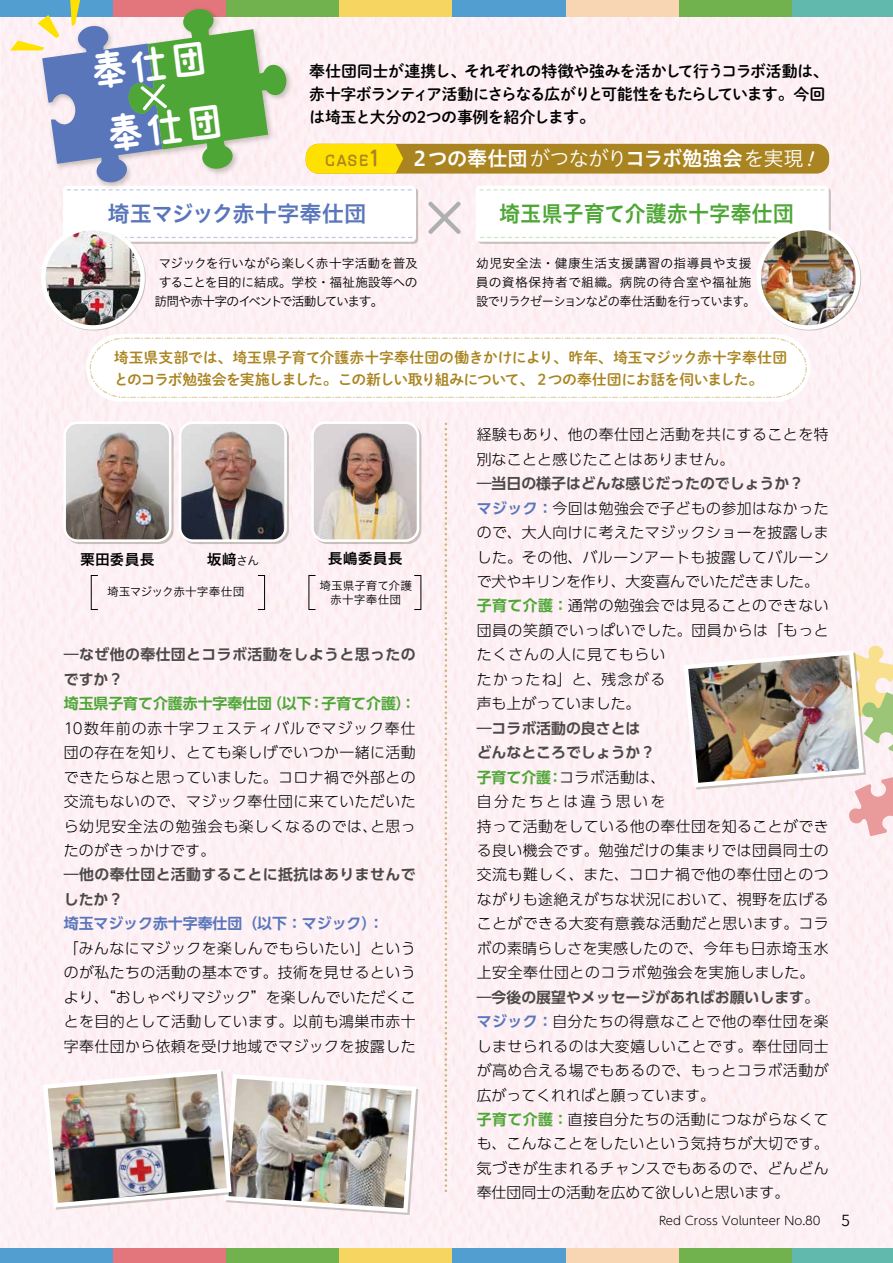
<style>
.page{position:relative;width:893px;height:1263px;background:#fdf0f5}
.page>*{position:absolute;margin:0;border:0;box-sizing:border-box;transform-origin:0 0}
.t1{font:66.45px "DNP Shuei M Go Std L";color:#aeafb0}
.t2{font:39.3px/64.2px "TA kokoro no 2";color:#fff}
.t3{font:22.35px "Hiragino UD Sans Std W6";color:#4da635;scale:.95 1}
.t4{font:22.35px "Hiragino UD Sans Std W6";color:#5976ba}
.t5{font:20.25px "Hiragino UD Sans Std W6";letter-spacing:-.01em;color:#fff}
.t6{font:15.9px/23.4px "Shuei M Go Std B";letter-spacing:-.04em;color:#000}
.t7{font:15.9px "Avenir Next";color:#000}
.t8{font:15.6px "TA kokoro no 2";color:#aa8420}
.t9{font:300 14.85px/24.5px "UD Shin Go Pro";letter-spacing:.03em;color:#000}
.t10{font:14.85px/22.4px "Shuei M Go Std B";letter-spacing:-.025em;color:#aa8420}
.t11{font:700 14.85px/24.5px "UD Shin Go Pro De";color:#4c4948}
.t12{font:700 14.85px/24.5px "UD Shin Go Pro De";letter-spacing:.03em;color:#4c4948}
.t13{font:700 14.85px "UD Shin Go Pro De";color:#4da635}
.t14{font:700 14.85px "UD Shin Go Pro De";color:#5976ba}
.t15{font:14.85px "Hiragino UD Sans Std W6";letter-spacing:.005em;color:#000}
.t16{font:12.75px/19.2px "Hiragino UD Sans Std W3";letter-spacing:.02em;color:#000}
.t17{font:12.75px "Hiragino UD Sans Std W3";letter-spacing:-.025em;color:#000}
.t18{font:12.75px "Hiragino UD Sans Std W3";letter-spacing:-.095em;color:#000}
.t19{font:11.7px/14.9px "Hiragino UD Sans Std W3";letter-spacing:-.005em;color:#000;text-align:center}
.t20{font:300 11.7px "UD Shin M Go Pr 6";color:#000}
.s1{font-size:22.35px}
.s2{font-family:"Hiragino UD Sans Std W3"}
.s3{font-family:"Hiragino UD Sans Std W3";font-size:11.85px}
.s4{font-family:"UD Shin Go Pro De";font-weight:700;color:#5976ba}
.s5{font-family:"UD Shin Go Pro De";font-weight:700;color:#4da635}
</style>
<div class="page">
<div style="left:0;top:0;width:113px;height:17px;background:#529ed0"></div>
<div style="left:226px;top:0;width:114px;height:17px;background:#72b24e"></div>
<div style="left:340px;top:0;width:113px;height:17px;background:#f6d661"></div>
<div style="left:453px;top:0;width:113px;height:17px;background:#529ed0"></div>
<div style="left:566px;top:0;width:113px;height:17px;background:#f8d5b3"></div>
<div style="left:679px;top:0;width:113px;height:17px;background:#72b24e"></div>
<div style="left:792px;top:0;width:101px;height:17px;background:#61b8ad"></div>
<div style="left:0;top:1248px;width:113px;height:15px;background:#529ed0"></div>
<div style="left:113px;top:1248px;width:113px;height:15px;background:#e2767c"></div>
<div style="left:226px;top:1248px;width:114px;height:15px;background:#72b24e"></div>
<div style="left:340px;top:1248px;width:113px;height:15px;background:#f6d661"></div>
<div style="left:453px;top:1248px;width:113px;height:15px;background:#529ed0"></div>
<div style="left:566px;top:1248px;width:113px;height:15px;background:#f8d5b3"></div>
<div style="left:679px;top:1248px;width:113px;height:15px;background:#72b24e"></div>
<div style="left:792px;top:1248px;width:101px;height:15px;background:#61b8ad"></div>
<div style="left:63px;top:186px;width:353px;height:56px;background:#fff;border-radius:4px"></div>
<svg style="left:296px;top:189px;width:116px;height:2px"></svg>
<div style="left:478px;top:188px;width:353px;height:56px;background:#c9c0bd;border-radius:4px"></div>
<div style="left:476px;top:186px;width:353px;height:56px;background:#fff;border-radius:4px"></div>
<svg style="left:480px;top:237px;width:296px;height:1px"></svg>
<svg style="left:480px;top:189px;width:344px;height:2px"></svg>
<div style="left:86px;top:334px;width:724px;height:68px;background:#fff;border-radius:34px"></div>
<svg style="left:89px;top:337px;width:718px;height:62px"></svg>
<img style="left:67px;top:71px;width:227px;height:120px">
<img style="left:683px;top:646px;width:210px;height:190px">
<div style="left:91px;top:575px;width:7px;height:35px;border:1px solid #000"></div>
<div style="left:258px;top:575px;width:7px;height:35px;border:1px solid #000"></div>
<div style="left:65px;top:423px;width:109px;height:121px;border:3px solid #7d7e6e;border-radius:13px"></div>
<img style="left:67px;top:425px;width:103px;height:116px">
<div style="left:63px;top:421px;width:108px;height:121px;border:3px solid #fff;border-radius:13px"></div>
<div style="left:181px;top:423px;width:108px;height:121px;border:3px solid #7d7e6e;border-radius:13px"></div>
<img style="left:183px;top:425px;width:103px;height:116px">
<div style="left:179px;top:421px;width:108px;height:121px;border:3px solid #fff;border-radius:13px"></div>
<div style="left:313px;top:423px;width:108px;height:121px;border:3px solid #7d7e6e;border-radius:13px"></div>
<img style="left:315px;top:425px;width:103px;height:116px">
<div style="left:311px;top:421px;width:108px;height:121px;border:3px solid #fff;border-radius:13px"></div>
<img style="left:43px;top:1069px;width:376px;height:146px">
<svg style="left:46px;top:236px;width:366px;height:90px"></svg>
<img style="left:43px;top:228px;width:100px;height:99px;border-radius:50px">
<div style="left:41px;top:226px;width:104px;height:104px;border:4px solid #fff;border-radius:50%"></div>
<img style="left:759px;top:228px;width:99px;height:99px;border-radius:50px">
<div style="left:756px;top:226px;width:104px;height:104px;border:4px solid #fff;border-radius:50%"></div>
<svg style="left:445px;top:424px;width:2px;height:768px"></svg>
<div style="left:306px;top:144px;width:523px;height:30px;background:#aa8420;border-radius:13px"></div>
<svg style="left:306px;top:144px;width:97px;height:30px"></svg>
<svg style="left:10px;top:0;width:277px;height:183px"></svg>
<h2 class="t2" style="left:86px;top:42px;width:129px;rotate:-7deg">奉仕団奉仕団</h2>
<p class="t6" style="left:309px;top:58px;width:521px">奉仕団同士が連携し、それぞれの特徴や強みを活かして行うコラボ活動は、赤十字ボランティア活動にさらなる広がりと可能性をもたらしています。今回は埼玉と大分の2つの事例を紹介します。</p>
<p class="t8" style="left:325px;top:152px;width:57px">CASE<span class="s1">1</span></p>
<h3 class="t5" style="left:410px;top:143px;width:395px">２つの奉仕団<span class="s2">がつながり</span>コラボ勉強会<span class="s2">を実現</span></h3>
<h3 class="t4" style="left:107px;top:197px;width:261px">埼玉マジック赤十字奉仕団</h3>
<h1 class="t1" style="left:411px;top:170px;width:68px">×</h1>
<h3 class="t3" style="left:499px;top:197px;width:312px">埼玉県子育て介護赤十字奉仕団</h3>
<p class="t17" style="left:159px;top:253px;width:261px">マジックを行いながら楽しく赤十字活動を普及</p>
<p class="t17" style="left:159px;top:272px;width:260px">することを目的に結成。学校・福祉施設等への</p>
<p class="t18" style="left:155px;top:291px;width:230px">訪問や赤十字のイベントで活動しています。</p>
<p class="t16" style="left:476px;top:252px;width:281px">幼児安全法・健康生活支援講習の指導員や支援員の資格保持者で組織。病院の待合室や福祉施設でリラクゼーションなどの奉仕活動を行っています。</p>
<p class="t10" style="left:114px;top:345px;width:675px">埼玉県支部では、埼玉県子育て介護赤十字奉仕団の働きかけにより、昨年、埼玉マジック赤十字奉仕団とのコラボ勉強会を実施しました。この新しい取り組みについて、２つの奉仕団にお話を伺いました。</p>
<p class="t15" style="left:80px;top:548px;width:76px">栗田委員長</p>
<p class="t19" style="left:107px;top:583px;width:139px">埼玉マジック赤十字奉仕団</p>
<p class="t15" style="left:207px;top:548px;width:54px">坂﨑<span class="s3">さん</span></p>
<p class="t15" style="left:328px;top:547px;width:76px">長嶋委員長</p>
<p class="t19" style="left:320px;top:577px;width:94px">埼玉県子育て介護赤十字奉仕団</p>
<p class="t12" style="left:64px;top:642px;width:353px">―なぜ他の奉仕団とコラボ活動をしようと思ったのですか？</p>
<p class="t13" style="left:64px;top:691px;width:353px">埼玉県子育て介護赤十字奉仕団（以下：子育て介護）：</p>
<p class="t9" style="left:64px;top:715px;width:353px;text-align:justify">10数年前の赤十字フェスティバルでマジック奉仕団の存在を知り、とても楽しげでいつか一緒に活動できたらなと思っていました。コロナ禍で外部との交流もないので、マジック奉仕団に来ていただいたら幼児安全法の勉強会も楽しくなるのでは、と思ったのがきっかけです。</p>
<p class="t12" style="left:64px;top:862px;width:353px">―他の奉仕団と活動することに抵抗はありませんでしたか？</p>
<p class="t14" style="left:64px;top:911px;width:321px">埼玉マジック赤十字奉仕団（以下：マジック）：</p>
<p class="t9" style="left:64px;top:935px;width:353px;text-align:justify">「みんなにマジックを楽しんでもらいたい」というのが私たちの活動の基本です。技術を見せるというより、“おしゃべりマジック”を楽しんでいただくことを目的として活動しています。以前も鴻巣市赤十字奉仕団から依頼を受け地域でマジックを披露した</p>
<p class="t9" style="left:477px;top:422px;width:353px">経験もあり、他の奉仕団と活動を共にすることを特別なことと感じたことはありません。</p>
<p class="t11" style="left:477px;top:471px;width:329px">―当日の様子はどんな感じだったのでしょうか？</p>
<p class="t9" style="left:477px;top:495px;width:353px"><span class="s4">マジック：</span>今回は勉強会で子どもの参加はなかったので、大人向けに考えたマジックショーを披露しました。その他、バルーンアートも披露してバルーンで犬やキリンを作り、大変喜んでいただきました。<span class="s5">子育て介護：</span>通常の勉強会では見ることのできない団員の笑顔でいっぱいでした。団員からは「もっとたくさんの人に見てもらい<br>たかったね」と、残念がる<br>声も上がっていました。</p>
<p class="t11" style="left:477px;top:715px;width:180px">―コラボ活動の良さとはどんなところでしょうか？</p>
<p class="t9" style="left:477px;top:764px;width:353px"><span class="s5">子育て介護：</span>コラボ活動は、<br>自分たちとは違う思いを<br>持って活動をしている他の奉仕団を知ることができる良い機会です。勉強だけの集まりでは団員同士の交流も難しく、また、コロナ禍で他の奉仕団とのつながりも途絶えがちな状況において、視野を広げることができる大変有意義な活動だと思います。コラボの素晴らしさを実感したので、今年も日赤埼玉水上安全奉仕団とのコラボ勉強会を実施しました。</p>
<p class="t11" style="left:477px;top:984px;width:344px">―今後の展望やメッセージがあればお願いします。</p>
<p class="t9" style="left:477px;top:1009px;width:353px"><span class="s4">マジック：</span>自分たちの得意なことで他の奉仕団を楽しませられるのは大変嬉しいことです。奉仕団同士が高め合える場でもあるので、もっとコラボ活動が広がってくれればと願っています。<br><span class="s5">子育て介護：</span>直接自分たちの活動につながらなくても、こんなことをしたいという気持ちが大切です。気づきが生まれるチャンスでもあるので、どんどん奉仕団同士の活動を広めて欲しいと思います。</p>
<p class="t20" style="left:659px;top:1211px;width:163px">Red Cross Volunteer No.80</p>
<p class="t7" style="left:841px;top:1207px;width:11px">5</p>
</div>
